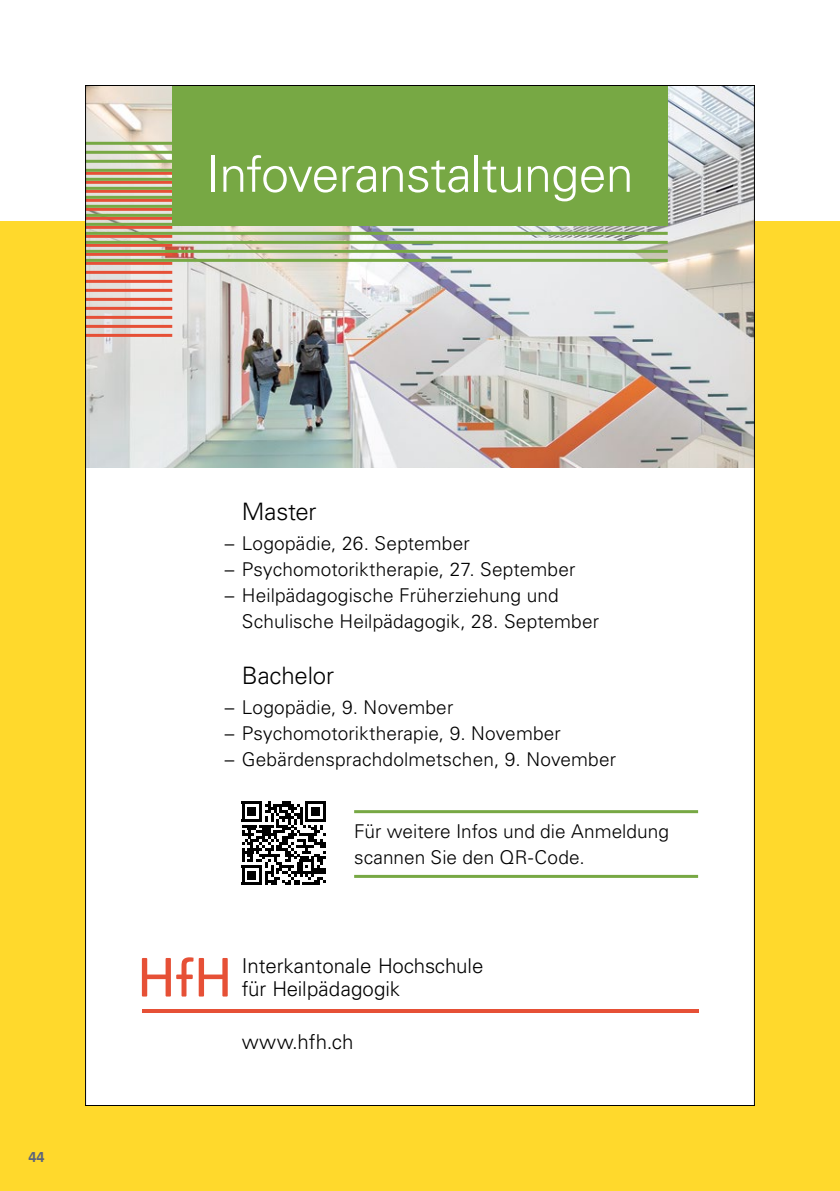
<style>
.page{position:relative;width:840px;height:1191px;background:#fff}
.page>*{position:absolute;margin:0;border:0;box-sizing:border-box;transform-origin:0 0}
.t1{font:300 50px "Univers LT Pro 45";letter-spacing:-.015em;color:#fff}
.t2{font:300 24px "Univers LT Pro 45";letter-spacing:-.01em;color:#000}
.t3{font:300 20.4px/23.6px "Univers LT Pro 45";color:#000}
.t4{font:300 19px/26px "Univers LT Pro 45";letter-spacing:.005em;color:#000}
.t5{font:700 16px "Calibri";color:#5c657b}
</style>
<div class="page">
<div style="left:0;top:221px;width:839px;height:970px;background:#ffd92c"></div>
<div style="left:85px;top:85px;width:669px;height:1021px;background:#fff"></div>
<svg style="left:142px;top:957px;width:85px;height:39px"></svg>
<hr style="left:142px;top:1009px;width:555px;height:3px;background:#e65036">
<img style="left:87px;top:87px;width:665px;height:381px">
<hr style="left:85px;top:217px;width:87px;height:3px;background:#e65036">
<hr style="left:85px;top:208px;width:87px;height:3px;background:#e65036">
<hr style="left:85px;top:199px;width:87px;height:3px;background:#e65036">
<hr style="left:85px;top:190px;width:87px;height:3px;background:#e65036">
<hr style="left:85px;top:181px;width:87px;height:3px;background:#e65036">
<hr style="left:85px;top:172px;width:87px;height:3px;background:#e65036">
<hr style="left:85px;top:226px;width:87px;height:3px;background:#e65036">
<hr style="left:85px;top:235px;width:87px;height:3px;background:#e65036">
<hr style="left:85px;top:244px;width:87px;height:3px;background:#e65036">
<hr style="left:85px;top:253px;width:87px;height:3px;background:#e65036">
<hr style="left:85px;top:262px;width:87px;height:3px;background:#e65036">
<hr style="left:85px;top:271px;width:87px;height:3px;background:#e65036">
<hr style="left:85px;top:280px;width:87px;height:3px;background:#e65036">
<hr style="left:85px;top:289px;width:87px;height:3px;background:#e65036">
<hr style="left:85px;top:298px;width:87px;height:3px;background:#e65036">
<hr style="left:85px;top:307px;width:87px;height:3px;background:#e65036">
<hr style="left:85px;top:316px;width:87px;height:3px;background:#e65036">
<hr style="left:85px;top:325px;width:87px;height:3px;background:#e65036">
<hr style="left:85px;top:334px;width:87px;height:3px;background:#e65036">
<hr style="left:85px;top:214px;width:87px;height:3px;background:#77a844">
<hr style="left:85px;top:223px;width:87px;height:3px;background:#77a844">
<hr style="left:85px;top:232px;width:582px;height:3px;background:#77a844">
<hr style="left:85px;top:241px;width:582px;height:3px;background:#77a844">
<hr style="left:85px;top:250px;width:582px;height:3px;background:#77a844">
<hr style="left:85px;top:259px;width:582px;height:3px;background:#77a844">
<hr style="left:85px;top:205px;width:87px;height:3px;background:#77a844">
<hr style="left:85px;top:196px;width:87px;height:3px;background:#77a844">
<hr style="left:85px;top:187px;width:87px;height:3px;background:#77a844">
<hr style="left:85px;top:178px;width:87px;height:3px;background:#77a844">
<hr style="left:85px;top:169px;width:87px;height:3px;background:#77a844">
<hr style="left:85px;top:160px;width:87px;height:3px;background:#77a844">
<hr style="left:85px;top:151px;width:87px;height:3px;background:#77a844">
<hr style="left:85px;top:142px;width:87px;height:3px;background:#77a844">
<div style="left:172px;top:85px;width:495px;height:141px;background:#77a844"></div>
<hr style="left:354px;top:810px;width:343px;height:3px;background:#77a844">
<hr style="left:354px;top:875px;width:343px;height:3px;background:#77a844">
<svg style="left:242px;top:801px;width:83px;height:84px"></svg>
<hr style="left:242px;top:882px;width:20px;height:3px;background:#000">
<div style="left:247px;top:871px;width:9px;height:8px;background:#000"></div>
<p class="t5" style="left:28px;top:1145px;width:18px">44</p>
<h1 class="t1" style="left:206px;top:141px;width:428px">Infoveranstaltungen</h1>
<p class="t2" style="left:242px;top:495px;width:76px">Master</p>
<p class="t4" style="left:225px;top:530px;width:246px">– Logopädie, 26. September</p>
<p class="t4" style="left:225px;top:556px;width:352px">– Psychomotoriktherapie, 27. September</p>
<p class="t4" style="left:242px;top:581px;width:359px;text-indent:-17px">– Heilpädagogische Früherziehung und<br>Schulische Heilpädagogik, 28. September</p>
<p class="t2" style="left:242px;top:660px;width:94px">Bachelor</p>
<p class="t4" style="left:225px;top:694px;width:230px">– Logopädie, 9. November</p>
<p class="t4" style="left:225px;top:720px;width:337px">– Psychomotoriktherapie, 9. November</p>
<p class="t4" style="left:225px;top:746px;width:392px">– Gebärdensprachdolmetschen, 9. November</p>
<p class="t4" style="left:354px;top:817px;width:316px">Für weitere Infos und die Anmeldung scannen Sie den QR-Code.</p>
<p class="t3" style="left:241px;top:953px;width:243px">Interkantonale Hochschule für Heilpädagogik</p>
<p class="t3" style="left:241px;top:1029px;width:113px">www.hfh.ch</p>
</div>
